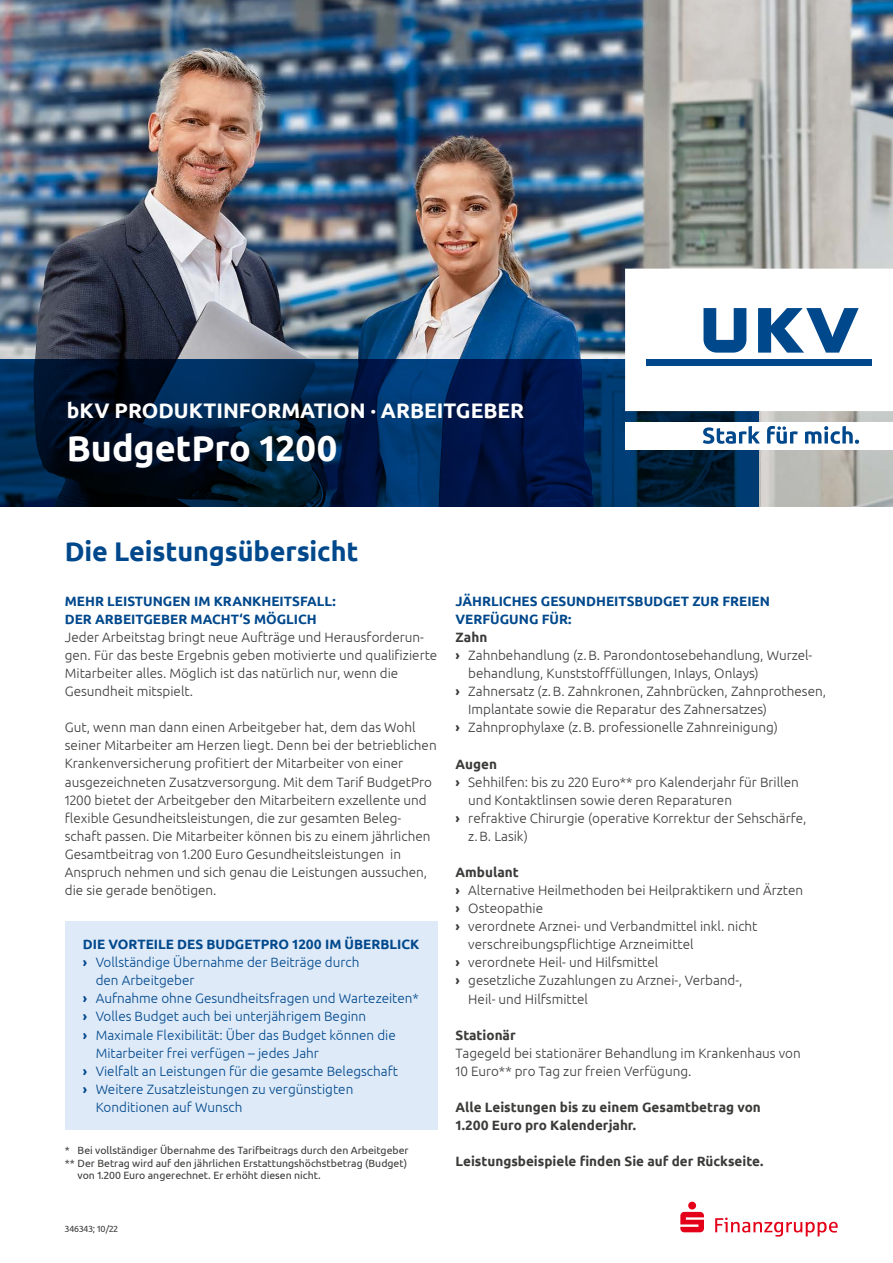
<style>
.page{position:relative;width:893px;height:1263px;background:#fff}
.page>*{position:absolute;margin:0;border:0;box-sizing:border-box;transform-origin:0 0}
.t1{font:700 36px "Ubuntu";letter-spacing:-.005em;color:#fff}
.t2{font:700 27px "Ubuntu";letter-spacing:-.005em;color:#00488c}
.t3{font:700 21px "Ubuntu";color:#fff}
.t4{font:300 13.5px/18.1px "Ubuntu";color:#3b3b3a}
.t5{font:300 13.5px "Ubuntu";color:#00488c}
.t6{font:700 13.5px/18.1px "Ubuntu";color:#00488c}
.t7{font:700 13.5px/18.1px "Ubuntu";color:#3b3b3a}
.t8{font:10.5px "Ubuntu";color:#3b3b3a}
.t9{font:9px "Ubuntu";color:#3b3b3a}
.s1{font-weight:700}
</style>
<div class="page">
<img style="left:0;top:0;width:893px;height:506px">
<svg style="left:0;top:359px;width:759px;height:147px;background:#001e44"></svg>
<div style="left:65px;top:922px;width:372px;height:208px;background:#deeaf8"></div>
<svg style="left:680px;top:1202px;width:158px;height:34px"></svg>
<div style="left:625px;top:269px;width:268px;height:142px;background:#fff"></div>
<div style="left:625px;top:422px;width:268px;height:27px;background:#fff"></div>
<svg style="left:703px;top:426px;width:156px;height:18px"></svg>
<div style="left:646px;top:359px;width:226px;height:6px;background:#00488c"></div>
<svg style="left:703px;top:308px;width:43px;height:45px"></svg>
<svg style="left:758px;top:308px;width:101px;height:45px"></svg>
<h3 class="t3" style="left:67px;top:398px;width:459px">bKV PRODUKTINFORMATION · ARBEITGEBER</h3>
<h1 class="t1" style="left:67px;top:427px;width:272px">BudgetPro 1200</h1>
<h2 class="t2" style="left:65px;top:535px;width:295px">Die Leistungsübersicht</h2>
<p class="t6" style="left:65px;top:592px;width:272px">MEHR LEISTUNGEN IM KRANKHEITSFALL:<br>DER ARBEITGEBER MACHT‘S MÖGLICH</p>
<p class="t4" style="left:65px;top:628px;width:374px">Jeder Arbeitstag bringt neue Aufträge und Herausforderun&shy;gen. Für das beste Ergebnis geben motivierte und qualifizierte Mitarbeiter alles. Möglich ist das natürlich nur, wenn die Gesundheit mitspielt.</p>
<p class="t4" style="left:65px;top:718px;width:373px">Gut, wenn man dann einen Arbeitgeber hat, dem das Wohl seiner Mitarbeiter am Herzen liegt. Denn bei der betrieblichen Krankenversicherung profitiert der Mitarbeiter von einer ausgezeichneten Zusatzversorgung. Mit dem Tarif BudgetPro 1200 bietet der Arbeitgeber den Mitarbeitern exzellente und flexible Gesundheitsleistungen, die zur gesamten Beleg&shy;schaft passen. Die Mitarbeiter können bis zu einem jährlichen Gesamtbeitrag von 1.200 Euro Gesundheitsleistungen in Anspruch nehmen und sich genau die Leistungen aussuchen, die sie gerade benötigen.</p>
<p class="t6" style="left:83px;top:935px;width:338px">DIE VORTEILE DES BUDGETPRO 1200 IM ÜBERBLICK</p>
<p class="t5" style="left:83px;top:954px;width:278px"><span class="s1">›</span> Vollständige Übernahme der Beiträge durch</p>
<p class="t5" style="left:96px;top:972px;width:100px">den Arbeitgeber</p>
<p class="t5" style="left:83px;top:990px;width:337px"><span class="s1">›</span> Aufnahme ohne Gesundheitsfragen und Wartezeiten*</p>
<p class="t5" style="left:83px;top:1008px;width:285px"><span class="s1">›</span> Volles Budget auch bei unterjährigem Beginn</p>
<p class="t5" style="left:83px;top:1026px;width:314px"><span class="s1">›</span> Maximale Flexibilität: Über das Budget können die</p>
<p class="t5" style="left:96px;top:1045px;width:225px">Mitarbeiter frei verfügen – jedes Jahr</p>
<p class="t5" style="left:83px;top:1063px;width:317px"><span class="s1">›</span> Vielfalt an Leistungen für die gesamte Belegschaft</p>
<p class="t5" style="left:83px;top:1081px;width:272px"><span class="s1">›</span> Weitere Zusatzleistungen zu vergünstigten</p>
<p class="t5" style="left:96px;top:1099px;width:148px">Konditionen auf Wunsch</p>
<p class="t8" style="left:65px;top:1144px;width:345px">* Bei vollständiger Übernahme des Tarifbeitrags durch den Arbeitgeber</p>
<p class="t8" style="left:65px;top:1156px;width:344px">** Der Betrag wird auf den jährlichen Erstattungshöchstbetrag (Budget)</p>
<p class="t8" style="left:78px;top:1169px;width:245px">von 1.200 Euro angerechnet. Er erhöht diesen nicht.</p>
<p class="t9" style="left:65px;top:1223px;width:55px">346343; 10/22</p>
<p class="t6" style="left:455px;top:592px;width:316px">JÄHRLICHES GESUNDHEITSBUDGET ZUR FREIEN<br>VERFÜGUNG FÜR:</p>
<p class="t7" style="left:455px;top:628px;width:33px">Zahn</p>
<p class="t4" style="left:455px;top:646px;width:358px"><span class="s1">›</span> Zahnbehandlung (z.B. Parondontosebehandlung, Wurzel-</p>
<p class="t4" style="left:468px;top:664px;width:292px">behandlung, Kunststofffüllungen, Inlays, Onlays)</p>
<p class="t4" style="left:455px;top:682px;width:372px"><span class="s1">›</span> Zahnersatz (z.B. Zahnkronen, Zahnbrücken, Zahnprothesen,</p>
<p class="t4" style="left:468px;top:700px;width:300px">Implantate sowie die Reparatur des Zahnersatzes)</p>
<p class="t4" style="left:455px;top:718px;width:324px"><span class="s1">›</span> Zahnprophylaxe (z.B. professionelle Zahnreinigung)</p>
<p class="t7" style="left:455px;top:754px;width:43px">Augen</p>
<p class="t4" style="left:455px;top:772px;width:345px"><span class="s1">›</span> Sehhilfen: bis zu 220 Euro** pro Kalenderjahr für Brillen</p>
<p class="t4" style="left:468px;top:790px;width:265px">und Kontaktlinsen sowie deren Reparaturen</p>
<p class="t4" style="left:455px;top:808px;width:353px"><span class="s1">›</span> refraktive Chirurgie (operative Korrektur der Sehschärfe,</p>
<p class="t4" style="left:468px;top:827px;width:61px">z.B. Lasik)</p>
<p class="t7" style="left:455px;top:863px;width:65px">Ambulant</p>
<p class="t4" style="left:455px;top:881px;width:349px"><span class="s1">›</span> Alternative Heilmethoden bei Heilpraktikern und Ärzten</p>
<p class="t4" style="left:455px;top:899px;width:89px"><span class="s1">›</span> Osteopathie</p>
<p class="t4" style="left:455px;top:917px;width:303px"><span class="s1">›</span> verordnete Arznei- und Verbandmittel inkl. nicht</p>
<p class="t4" style="left:468px;top:935px;width:227px">verschreibungspflichtige Arzneimittel</p>
<p class="t4" style="left:455px;top:953px;width:204px"><span class="s1">›</span> verordnete Heil- und Hilfsmittel</p>
<p class="t4" style="left:455px;top:971px;width:289px"><span class="s1">›</span> gesetzliche Zuzahlungen zu Arznei-, Verband-,</p>
<p class="t4" style="left:468px;top:989px;width:121px">Heil- und Hilfsmittel</p>
<p class="t7" style="left:455px;top:1025px;width:62px">Stationär</p>
<p class="t4" style="left:455px;top:1043px;width:347px">Tagegeld bei stationärer Behandlung im Krankenhaus von<br>10 Euro** pro Tag zur freien Verfügung.</p>
<p class="t7" style="left:455px;top:1098px;width:307px">Alle Leistungen bis zu einem Gesamtbetrag von<br>1.200 Euro pro Kalenderjahr.</p>
<p class="t7" style="left:455px;top:1152px;width:309px">Leistungsbeispiele finden Sie auf der Rückseite.</p>
</div>
